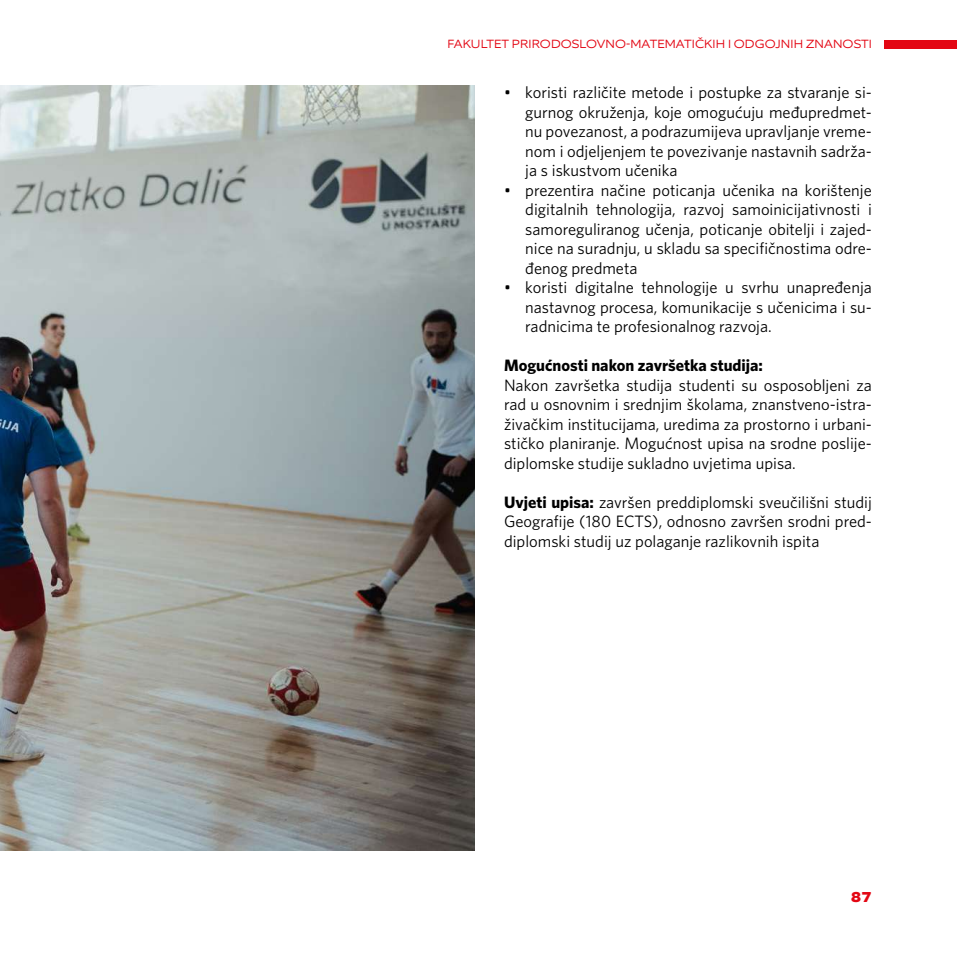
<style>
.page{position:relative;width:957px;height:957px;background:#fff}
.page>*{position:absolute;margin:0;border:0;box-sizing:border-box;transform-origin:0 0}
.t1{font:16.5px/19.5px "Whitney";color:#000;text-align:justify}
.t2{font:700 16.5px "Whitney";color:#000}
.t3{font:800 15px "Equip Extended";color:#e30613}
.t4{font:300 12px "Equip Extended";letter-spacing:.01em;color:#e30613}
.s1{font-weight:700}
</style>
<div class="page">
<div style="left:884px;top:40px;width:73px;height:8px;background:#e30613"></div>
<img style="left:0;top:85px;width:474px;height:765px">
<p class="t4" style="left:447px;top:36px;width:426px">FAKULTET PRIRODOSLOVNO-MATEMATIČKIH I ODGOJNIH ZNANOSTI</p>
<p class="t1" style="left:525px;top:82px;width:348px;text-indent:-21px">• koristi različite metode i postupke za stvaranje si&shy;gurnog okruženja, koje omogućuju međupredmet&shy;nu povezanost, a podrazumijeva upravljanje vreme&shy;nom i odjeljenjem te povezivanje nastavnih sadrža&shy;ja s iskustvom učenika</p>
<p class="t1" style="left:525px;top:180px;width:348px;text-indent:-21px">• prezentira načine poticanja učenika na korištenje digitalnih tehnologija, razvoj samoinicijativnosti i samoreguliranog učenja, poticanje obitelji i zajed&shy;nice na suradnju, u skladu sa specifičnostima odre&shy;đenog predmeta</p>
<p class="t1" style="left:525px;top:277px;width:348px;text-indent:-21px">• koristi digitalne tehnologije u svrhu unapređenja nastavnog procesa, komunikacije s učenicima i su&shy;radnicima te profesionalnog razvoja.</p>
<p class="t2" style="left:504px;top:354px;width:260px">Mogućnosti nakon završetka studija:</p>
<p class="t1" style="left:504px;top:375px;width:369px">Nakon završetka studija studenti su osposobljeni za rad u osnovnim i srednjim školama, znanstveno-istra&shy;živačkim institucijama, uredima za prostorno i urbani&shy;stičko planiranje. Mogućnost upisa na srodne poslije&shy;diplomske studije sukladno uvjetima upisa.</p>
<p class="t1" style="left:504px;top:492px;width:369px"><span class="s1">Uvjeti upisa:</span> završen preddiplomski sveučilišni studij Geografije (180 ECTS), odnosno završen srodni pred&shy;diplomski studij uz polaganje razlikovnih ispita</p>
<p class="t3" style="left:851px;top:887px;width:23px">87</p>
</div>
